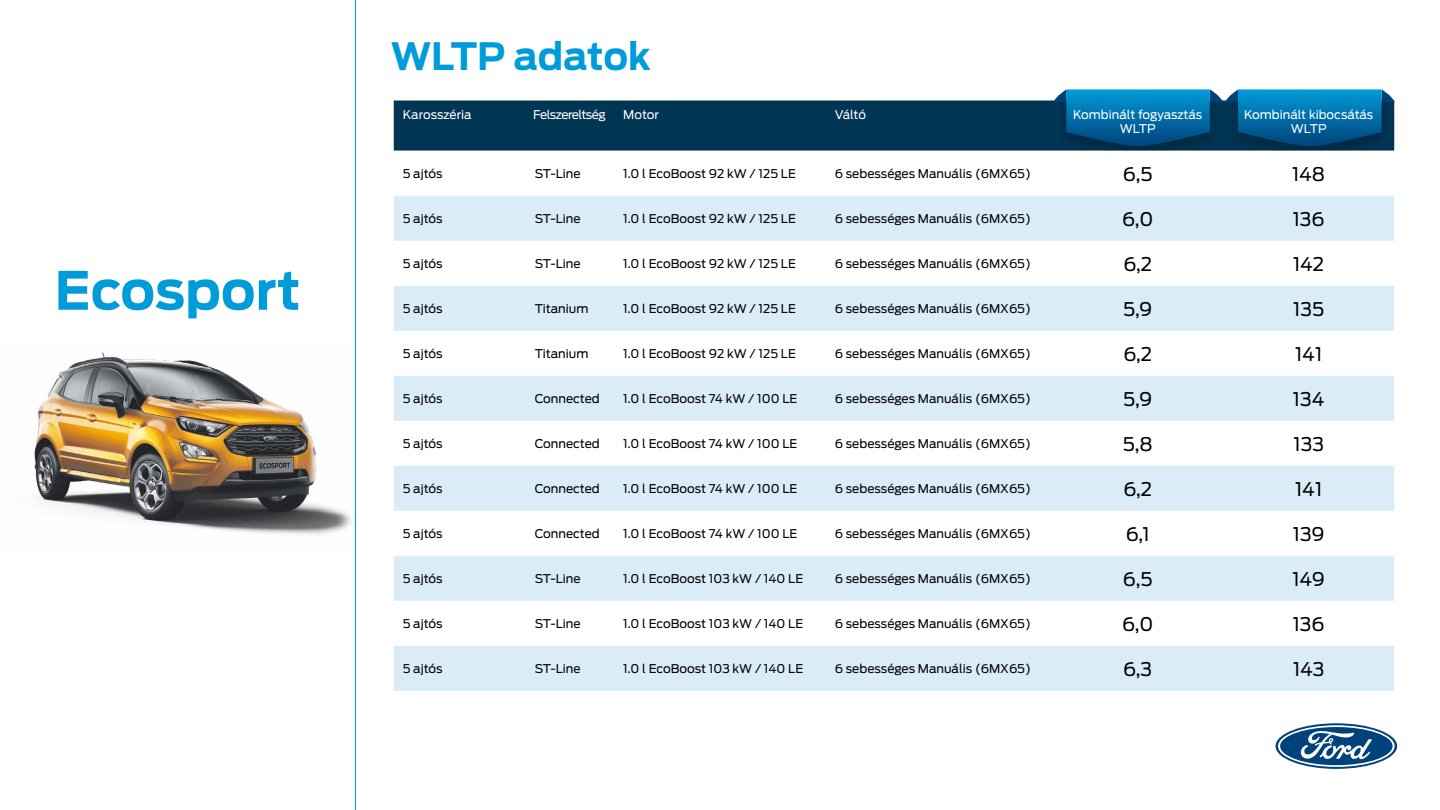
<style>
.page{position:relative;width:1440px;height:810px;background:#fff}
.page>*{position:absolute;margin:0;border:0;box-sizing:border-box;transform-origin:0 0}
.t1{font:700 52.5px "Ford Antenna";color:#009cda}
.t2{font:700 37.5px "Ford Antenna";letter-spacing:-.005em;color:#009cda}
.t3{font:18.75px "Ford Antenna";color:#000}
.t4{font:12px "Ford Antenna";color:#000}
.t5{font:12px/14.4px "Ford Antenna";letter-spacing:-.005em;color:#fff;text-align:center}
.t6{font:12px "Ford Antenna";letter-spacing:-.045em;color:#fff}
</style>
<div class="page">
<img style="left:34px;top:352px;width:317px;height:183px">
<svg style="left:1276px;top:723px;width:121px;height:46px"></svg>
<svg style="left:1278px;top:725px;width:117px;height:42px"></svg>
<hr style="left:355px;top:0;width:1px;height:810px;background:#009cda">
<div style="left:394px;top:100px;width:831px;height:51px;background:#003554"></div>
<img style="left:1053px;top:146px;width:170px;height:5px">
<img style="left:1225px;top:146px;width:170px;height:5px">
<svg style="left:1050px;top:89px;width:345px;height:57px;background:#06679a"></svg>
<svg style="left:394px;top:196px;width:1000px;height:495px;fill:#d9ecf8"></svg>
<h1 class="t1" style="left:55px;top:243px;width:248px">Ecosport</h1>
<h2 class="t2" style="left:391px;top:22px;width:262px">WLTP adatok</h2>
<p class="t5" style="left:403px;top:106px;width:70px">Karosszéria</p>
<p class="t6" style="left:533px;top:104px;width:74px">Felszereltség</p>
<p class="t5" style="left:623px;top:106px;width:37px">Motor</p>
<p class="t5" style="left:835px;top:106px;width:33px">Váltó</p>
<p class="t5" style="left:1073px;top:106px;width:131px">Kombinált fogyasztás<br>WLTP</p>
<p class="t5" style="left:1244px;top:106px;width:131px">Kombinált kibocsátás<br>WLTP</p>
<p class="t4" style="left:403px;top:163px;width:41px">5 ajtós</p>
<p class="t4" style="left:535px;top:163px;width:47px">ST-Line</p>
<p class="t4" style="left:623px;top:163px;width:174px">1.0 l EcoBoost 92 kW / 125 LE</p>
<p class="t4" style="left:835px;top:163px;width:198px">6 sebességes Manuális (6MX65)</p>
<h3 class="t3" style="left:1123px;top:158px;width:31px">6,5</h3>
<h3 class="t3" style="left:1292px;top:158px;width:34px">148</h3>
<p class="t4" style="left:403px;top:208px;width:41px">5 ajtós</p>
<p class="t4" style="left:535px;top:208px;width:47px">ST-Line</p>
<p class="t4" style="left:623px;top:208px;width:174px">1.0 l EcoBoost 92 kW / 125 LE</p>
<p class="t4" style="left:835px;top:208px;width:198px">6 sebességes Manuális (6MX65)</p>
<h3 class="t3" style="left:1122px;top:203px;width:33px">6,0</h3>
<h3 class="t3" style="left:1293px;top:203px;width:33px">136</h3>
<p class="t4" style="left:403px;top:253px;width:41px">5 ajtós</p>
<p class="t4" style="left:535px;top:253px;width:47px">ST-Line</p>
<p class="t4" style="left:623px;top:253px;width:174px">1.0 l EcoBoost 92 kW / 125 LE</p>
<p class="t4" style="left:835px;top:253px;width:198px">6 sebességes Manuális (6MX65)</p>
<h3 class="t3" style="left:1123px;top:248px;width:30px">6,2</h3>
<h3 class="t3" style="left:1293px;top:248px;width:32px">142</h3>
<p class="t4" style="left:403px;top:298px;width:41px">5 ajtós</p>
<p class="t4" style="left:535px;top:298px;width:55px">Titanium</p>
<p class="t4" style="left:623px;top:298px;width:174px">1.0 l EcoBoost 92 kW / 125 LE</p>
<p class="t4" style="left:835px;top:298px;width:198px">6 sebességes Manuális (6MX65)</p>
<h3 class="t3" style="left:1123px;top:293px;width:31px">5,9</h3>
<h3 class="t3" style="left:1293px;top:293px;width:32px">135</h3>
<p class="t4" style="left:403px;top:343px;width:41px">5 ajtós</p>
<p class="t4" style="left:535px;top:343px;width:55px">Titanium</p>
<p class="t4" style="left:623px;top:343px;width:174px">1.0 l EcoBoost 92 kW / 125 LE</p>
<p class="t4" style="left:835px;top:343px;width:198px">6 sebességes Manuális (6MX65)</p>
<h3 class="t3" style="left:1123px;top:338px;width:30px">6,2</h3>
<h3 class="t3" style="left:1295px;top:338px;width:28px">141</h3>
<p class="t4" style="left:403px;top:388px;width:41px">5 ajtós</p>
<p class="t4" style="left:535px;top:388px;width:67px">Connected</p>
<p class="t4" style="left:623px;top:388px;width:176px">1.0 l EcoBoost 74 kW / 100 LE</p>
<p class="t4" style="left:835px;top:388px;width:198px">6 sebességes Manuális (6MX65)</p>
<h3 class="t3" style="left:1123px;top:383px;width:31px">5,9</h3>
<h3 class="t3" style="left:1293px;top:383px;width:33px">134</h3>
<p class="t4" style="left:403px;top:433px;width:41px">5 ajtós</p>
<p class="t4" style="left:535px;top:433px;width:67px">Connected</p>
<p class="t4" style="left:623px;top:433px;width:176px">1.0 l EcoBoost 74 kW / 100 LE</p>
<p class="t4" style="left:835px;top:433px;width:198px">6 sebességes Manuális (6MX65)</p>
<h3 class="t3" style="left:1123px;top:428px;width:31px">5,8</h3>
<h3 class="t3" style="left:1293px;top:428px;width:32px">133</h3>
<p class="t4" style="left:403px;top:478px;width:41px">5 ajtós</p>
<p class="t4" style="left:535px;top:478px;width:67px">Connected</p>
<p class="t4" style="left:623px;top:478px;width:176px">1.0 l EcoBoost 74 kW / 100 LE</p>
<p class="t4" style="left:835px;top:478px;width:198px">6 sebességes Manuális (6MX65)</p>
<h3 class="t3" style="left:1123px;top:473px;width:30px">6,2</h3>
<h3 class="t3" style="left:1295px;top:473px;width:28px">141</h3>
<p class="t4" style="left:403px;top:523px;width:41px">5 ajtós</p>
<p class="t4" style="left:535px;top:523px;width:67px">Connected</p>
<p class="t4" style="left:623px;top:523px;width:176px">1.0 l EcoBoost 74 kW / 100 LE</p>
<p class="t4" style="left:835px;top:523px;width:198px">6 sebességes Manuális (6MX65)</p>
<h3 class="t3" style="left:1126px;top:518px;width:26px">6,1</h3>
<h3 class="t3" style="left:1293px;top:518px;width:33px">139</h3>
<p class="t4" style="left:403px;top:568px;width:41px">5 ajtós</p>
<p class="t4" style="left:535px;top:568px;width:47px">ST-Line</p>
<p class="t4" style="left:623px;top:568px;width:181px">1.0 l EcoBoost 103 kW / 140 LE</p>
<p class="t4" style="left:835px;top:568px;width:198px">6 sebességes Manuális (6MX65)</p>
<h3 class="t3" style="left:1123px;top:563px;width:31px">6,5</h3>
<h3 class="t3" style="left:1293px;top:563px;width:34px">149</h3>
<p class="t4" style="left:403px;top:613px;width:41px">5 ajtós</p>
<p class="t4" style="left:535px;top:613px;width:47px">ST-Line</p>
<p class="t4" style="left:623px;top:613px;width:181px">1.0 l EcoBoost 103 kW / 140 LE</p>
<p class="t4" style="left:835px;top:613px;width:198px">6 sebességes Manuális (6MX65)</p>
<h3 class="t3" style="left:1122px;top:608px;width:33px">6,0</h3>
<h3 class="t3" style="left:1293px;top:608px;width:33px">136</h3>
<p class="t4" style="left:403px;top:658px;width:41px">5 ajtós</p>
<p class="t4" style="left:535px;top:658px;width:47px">ST-Line</p>
<p class="t4" style="left:623px;top:658px;width:181px">1.0 l EcoBoost 103 kW / 140 LE</p>
<p class="t4" style="left:835px;top:658px;width:198px">6 sebességes Manuális (6MX65)</p>
<h3 class="t3" style="left:1123px;top:653px;width:31px">6,3</h3>
<h3 class="t3" style="left:1293px;top:653px;width:33px">143</h3>
</div>
